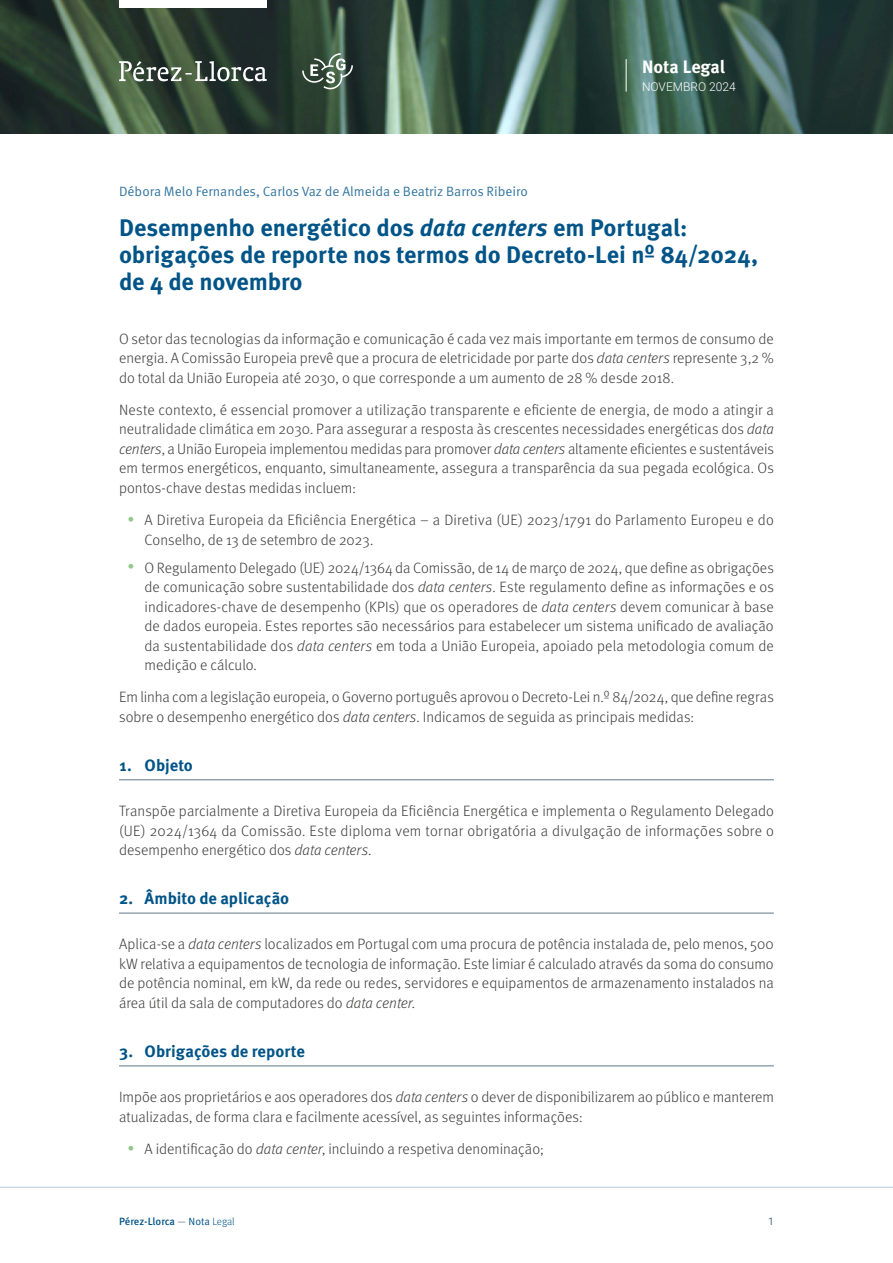
<style>
.page{position:relative;width:893px;height:1263px;background:#fff}
.page>*{position:absolute;margin:0;border:0;box-sizing:border-box;transform-origin:0 0}
.t1{font:700 24px/27px "Meta Pro";letter-spacing:-.01em;color:#005487}
.t2{font:700 18px "Meta Pro";color:#fff}
.t3{font:700 16.5px "Meta Pro";letter-spacing:-.005em;color:#005487}
.t4{font:300 15px/19.5px "Meta Pro";color:#3c3c3b;text-align:justify}
.t5{font:13.5px "Meta Pro Norm";color:#33769f}
.t6{font:300 12px "Heebo";color:#fff}
.t7{font:500 10.5px "Meta Pro";color:#005487}
.t8{font:10.5px "Heebo";color:#5d7889}
.s1{font-style:italic}
.s2{font-family:"Meta Pro Norm";font-weight:400;font-size:13.5px;color:#93c88b}
.s3{font-family:"Meta Pro Norm";font-weight:400;color:#5d7889}
.s4{font-family:"Meta Pro Norm";font-weight:400}
.s5{font-weight:300}
</style>
<div class="page">
<hr style="left:0;top:1187px;width:893px;height:1px;background:#b3ccdb">
<hr style="left:119px;top:779px;width:655px;height:1px;background:#5d7889">
<hr style="left:119px;top:913px;width:655px;height:1px;background:#5d7889">
<hr style="left:119px;top:1065px;width:655px;height:1px;background:#5d7889">
<img style="left:0;top:0;width:893px;height:133px">
<svg style="left:119px;top:61px;width:148px;height:20px"></svg>
<hr style="left:626px;top:59px;width:1px;height:33px;background:#fff">
<div style="left:119px;top:0;width:148px;height:7px;background:#fff"></div>
<svg style="left:302px;top:53px;width:51px;height:36px;background:#5d7062"></svg>
<p class="t2" style="left:642px;top:52px;width:84px">Nota Legal</p>
<p class="t6" style="left:642px;top:78px;width:95px">NOVEMBRO 2024</p>
<p class="t5" style="left:119px;top:181px;width:410px">Débora Melo Fernandes, Carlos Vaz de Almeida e Beatriz Barros Ribeiro</p>
<h1 class="t1" style="left:119px;top:213px;width:641px">Desempenho energético dos <span class="s1">data centers</span> em Portugal: obrigações de reporte nos termos do Decreto-Lei nº 84/2024, de 4 de novembro</h1>
<p class="t4" style="left:119px;top:328px;width:656px">O setor das tecnologias da informação e comunicação é cada vez mais importante em termos de consumo de energia. A Comissão Europeia prevê que a procura de eletricidade por parte dos <span class="s1">data centers</span> represente 3,2 % do total da União Europeia até 2030, o que corresponde a um aumento de 28 % desde 2018.</p>
<p class="t4" style="left:119px;top:399px;width:656px">Neste contexto, é essencial promover a utilização transparente e eficiente de energia, de modo a atingir a neutralidade climática em 2030. Para assegurar a resposta às crescentes necessidades energéticas dos <span class="s1">data centers</span>, a União Europeia implementou medidas para promover <span class="s1">data centers</span> altamente eficientes e sustentáveis em termos energéticos, enquanto, simultaneamente, assegura a transparência da sua pegada ecológica. Os pontos-chave destas medidas incluem:</p>
<p class="t4" style="left:145px;top:509px;width:631px;text-indent:-17px"><span class="s2">•</span> A Diretiva Europeia da Eficiência Energética – a Diretiva (UE) 2023/1791 do Parlamento Europeu e do<br>Conselho, de 13 de setembro de 2023.</p>
<p class="t4" style="left:145px;top:557px;width:631px;text-indent:-17px"><span class="s2">•</span> O Regulamento Delegado (UE) 2024/1364 da Comissão, de 14 de março de 2024, que define as obrigações de comunicação sobre sustentabilidade dos <span class="s1">data centers</span>. Este regulamento define as informações e os indicadores-chave de desempenho (KPIs) que os operadores de <span class="s1">data centers</span> devem comunicar à base de dados europeia. Estes reportes são necessários para estabelecer um sistema unificado de avaliação da sustentabilidade dos <span class="s1">data centers</span> em toda a União Europeia, apoiado pela metodologia comum de medição e cálculo.</p>
<p class="t4" style="left:119px;top:687px;width:656px">Em linha com a legislação europeia, o Governo português aprovou o Decreto-Lei n.º 84/2024, que define regras sobre o desempenho energético dos <span class="s1">data centers</span>. Indicamos de seguida as principais medidas:</p>
<p class="t3" style="left:120px;top:752px;width:75px">1. Objeto</p>
<p class="t4" style="left:119px;top:800px;width:656px">Transpõe parcialmente a Diretiva Europeia da Eficiência Energética e implementa o Regulamento Delegado (UE) 2024/1364 da Comissão. Este diploma vem tornar obrigatória a divulgação de informações sobre o desempenho energético dos <span class="s1">data centers</span>.</p>
<p class="t3" style="left:119px;top:886px;width:172px">2. Âmbito de aplicação</p>
<p class="t4" style="left:119px;top:934px;width:656px">Aplica-se a <span class="s1">data centers</span> localizados em Portugal com uma procura de potência instalada de, pelo menos, 500 kW relativa a equipamentos de tecnologia de informação. Este limiar é calculado através da soma do consumo de potência nominal, em kW, da rede ou redes, servidores e equipamentos de armazenamento instalados na área útil da sala de computadores do <span class="s1">data center</span>.</p>
<p class="t3" style="left:119px;top:1038px;width:187px">3. Obrigações de reporte</p>
<p class="t4" style="left:119px;top:1086px;width:656px">Impõe aos proprietários e aos operadores dos <span class="s1">data centers</span> o dever de disponibilizarem ao público e manterem atualizadas, de forma clara e facilmente acessível, as seguintes informações:</p>
<p class="t4" style="left:128px;top:1138px;width:418px"><span class="s2">•</span> A identificação do <span class="s1">data center</span>, incluindo a respetiva denominação;</p>
<p class="t7" style="left:119px;top:1213px;width:117px">Pérez-Llorca <span class="s3">—</span> <span class="s4">Nota</span> <span class="s5">Legal</span></p>
<p class="t8" style="left:768px;top:1214px;width:7px">1</p>
</div>
